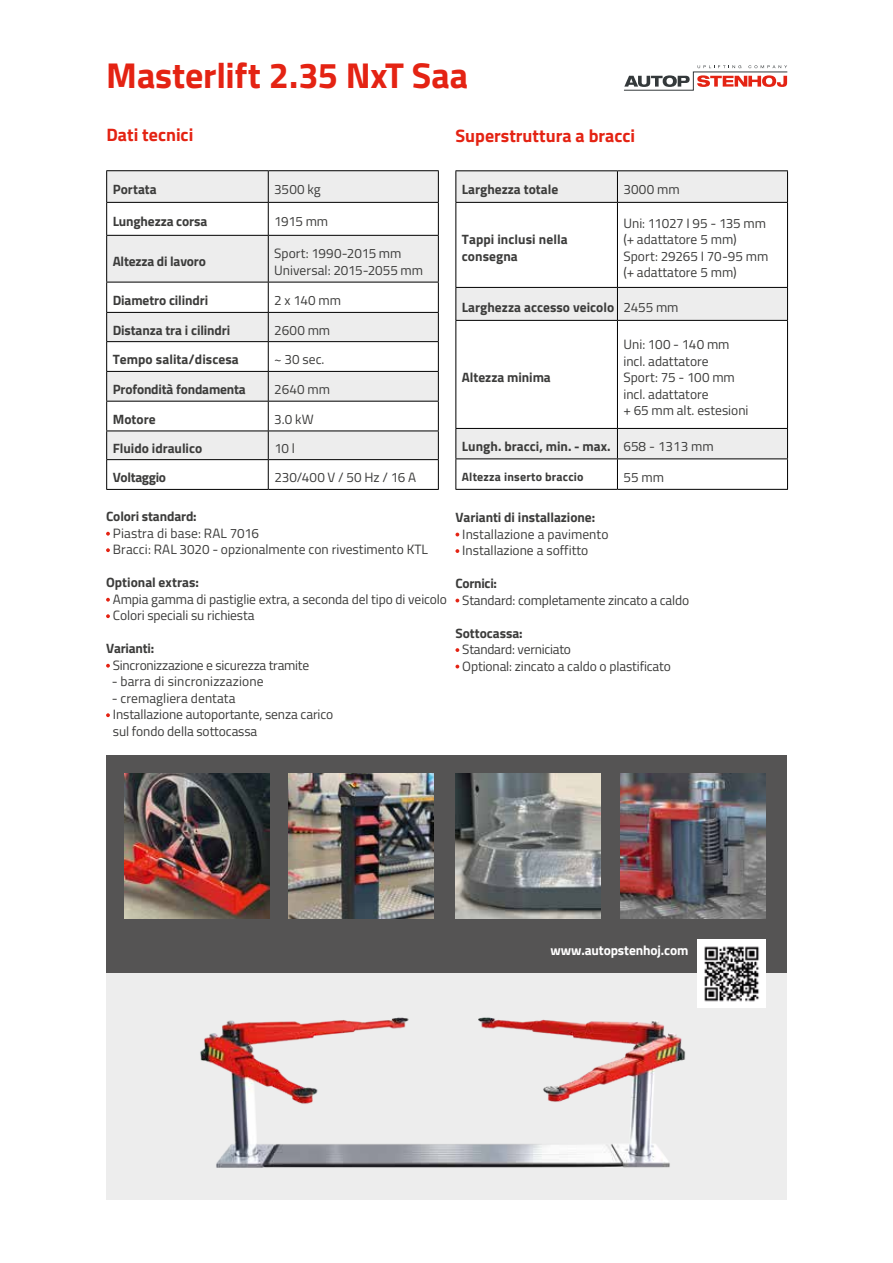
<style>
.page{position:relative;width:893px;height:1263px;background:#fff}
.page>*{position:absolute;margin:0;border:0;box-sizing:border-box;transform-origin:0 0}
.t1{font:700 36px "Titillium Web";letter-spacing:-.005em;color:#e42313}
.t2{font:700 18px "Titillium Web";color:#e42313}
.t3{font:13.5px/16.5px "Titillium Web";letter-spacing:-.005em;color:#3c3c3b}
.t4{font:700 13.5px/16.5px "Titillium Web";letter-spacing:-.005em;color:#3c3c3b}
.t5{font:700 13.5px "Titillium Web";letter-spacing:-.01em;color:#fff}
.t6{font:700 13.5px "Titillium Web";letter-spacing:-.025em;color:#3c3c3b}
.t7{font:700 12px "Titillium Web";letter-spacing:.015em;color:#3c3c3b}
.s1{font-weight:400}
</style>
<div class="page">
<div style="left:106px;top:755px;width:681px;height:219px;background:#555454"></div>
<div style="left:106px;top:973px;width:681px;height:226px;background:#ededed"></div>
<img style="left:125px;top:773px;width:144px;height:145px">
<img style="left:455px;top:773px;width:145px;height:145px">
<img style="left:289px;top:773px;width:144px;height:145px">
<img style="left:621px;top:773px;width:144px;height:145px">
<img style="left:200px;top:1017px;width:486px;height:151px">
<svg style="left:455px;top:533px;width:4px;height:3px"></svg>
<svg style="left:455px;top:549px;width:4px;height:4px"></svg>
<svg style="left:455px;top:599px;width:4px;height:3px"></svg>
<svg style="left:455px;top:648px;width:4px;height:4px"></svg>
<svg style="left:455px;top:665px;width:4px;height:3px"></svg>
<svg style="left:106px;top:532px;width:4px;height:4px"></svg>
<svg style="left:106px;top:548px;width:4px;height:4px"></svg>
<svg style="left:106px;top:598px;width:4px;height:4px"></svg>
<svg style="left:106px;top:614px;width:4px;height:4px"></svg>
<svg style="left:106px;top:664px;width:4px;height:4px"></svg>
<svg style="left:106px;top:713px;width:4px;height:4px"></svg>
<svg style="left:456px;top:171px;width:331px;height:257px"></svg>
<hr style="left:455px;top:170px;width:162px;height:1px;background:#000">
<hr style="left:455px;top:171px;width:1px;height:31px;background:#000">
<hr style="left:617px;top:170px;width:171px;height:1px;background:#000">
<hr style="left:617px;top:171px;width:1px;height:31px;background:#000">
<hr style="left:787px;top:171px;width:1px;height:31px;background:#000">
<hr style="left:455px;top:202px;width:162px;height:1px;background:#000">
<hr style="left:455px;top:203px;width:1px;height:84px;background:#000">
<hr style="left:617px;top:202px;width:171px;height:1px;background:#000">
<hr style="left:617px;top:203px;width:1px;height:84px;background:#000">
<hr style="left:787px;top:203px;width:1px;height:84px;background:#000">
<hr style="left:455px;top:287px;width:162px;height:1px;background:#000">
<hr style="left:455px;top:288px;width:1px;height:32px;background:#000">
<hr style="left:617px;top:287px;width:171px;height:1px;background:#000">
<hr style="left:617px;top:288px;width:1px;height:32px;background:#000">
<hr style="left:787px;top:288px;width:1px;height:32px;background:#000">
<hr style="left:455px;top:320px;width:162px;height:1px;background:#000">
<hr style="left:455px;top:321px;width:1px;height:107px;background:#000">
<hr style="left:617px;top:320px;width:171px;height:1px;background:#000">
<hr style="left:617px;top:321px;width:1px;height:107px;background:#000">
<hr style="left:787px;top:321px;width:1px;height:107px;background:#000">
<hr style="left:455px;top:428px;width:162px;height:1px;background:#000">
<hr style="left:617px;top:428px;width:171px;height:1px;background:#000">
<svg style="left:455px;top:429px;width:333px;height:60px"></svg>
<hr style="left:455px;top:458px;width:162px;height:1px;background:#000">
<hr style="left:455px;top:459px;width:1px;height:30px;background:#000">
<hr style="left:617px;top:458px;width:171px;height:1px;background:#000">
<hr style="left:617px;top:459px;width:1px;height:30px;background:#000">
<hr style="left:787px;top:459px;width:1px;height:30px;background:#000">
<hr style="left:455px;top:489px;width:162px;height:1px;background:#000">
<hr style="left:617px;top:489px;width:171px;height:1px;background:#000">
<svg style="left:107px;top:171px;width:331px;height:288px;fill:#ededed"></svg>
<hr style="left:268px;top:171px;width:1px;height:31px;background:#000">
<hr style="left:268px;top:203px;width:1px;height:32px;background:#000">
<hr style="left:268px;top:236px;width:1px;height:46px;background:#000">
<hr style="left:268px;top:282px;width:1px;height:30px;background:#000">
<svg style="left:268px;top:313px;width:1px;height:88px"></svg>
<hr style="left:268px;top:401px;width:1px;height:30px;background:#000">
<svg style="left:268px;top:432px;width:1px;height:57px"></svg>
<hr style="left:106px;top:170px;width:162px;height:1px;background:#000">
<hr style="left:106px;top:171px;width:1px;height:31px;background:#000">
<hr style="left:268px;top:170px;width:171px;height:1px;background:#000">
<hr style="left:438px;top:171px;width:1px;height:31px;background:#000">
<hr style="left:106px;top:202px;width:162px;height:1px;background:#000">
<hr style="left:106px;top:203px;width:1px;height:32px;background:#000">
<hr style="left:268px;top:202px;width:171px;height:1px;background:#000">
<hr style="left:438px;top:203px;width:1px;height:32px;background:#000">
<hr style="left:106px;top:235px;width:162px;height:1px;background:#000">
<hr style="left:106px;top:236px;width:1px;height:46px;background:#000">
<hr style="left:268px;top:235px;width:171px;height:1px;background:#000">
<hr style="left:438px;top:236px;width:1px;height:46px;background:#000">
<hr style="left:106px;top:282px;width:162px;height:1px;background:#000">
<hr style="left:106px;top:282px;width:1px;height:30px;background:#000">
<hr style="left:268px;top:282px;width:171px;height:1px;background:#000">
<hr style="left:438px;top:282px;width:1px;height:30px;background:#000">
<hr style="left:106px;top:312px;width:162px;height:1px;background:#000">
<hr style="left:268px;top:312px;width:171px;height:1px;background:#000">
<hr style="left:106px;top:341px;width:162px;height:1px;background:#000">
<hr style="left:268px;top:341px;width:171px;height:1px;background:#000">
<hr style="left:106px;top:371px;width:162px;height:1px;background:#000">
<svg style="left:106px;top:313px;width:1px;height:88px"></svg>
<hr style="left:268px;top:371px;width:171px;height:1px;background:#000">
<svg style="left:438px;top:313px;width:1px;height:88px"></svg>
<hr style="left:106px;top:401px;width:162px;height:1px;background:#000">
<hr style="left:106px;top:401px;width:1px;height:30px;background:#000">
<hr style="left:268px;top:401px;width:171px;height:1px;background:#000">
<hr style="left:438px;top:401px;width:1px;height:30px;background:#000">
<hr style="left:106px;top:431px;width:162px;height:1px;background:#000">
<hr style="left:268px;top:431px;width:171px;height:1px;background:#000">
<hr style="left:106px;top:459px;width:162px;height:1px;background:#000">
<svg style="left:106px;top:431px;width:1px;height:58px"></svg>
<hr style="left:268px;top:459px;width:171px;height:1px;background:#000">
<svg style="left:438px;top:431px;width:1px;height:58px"></svg>
<hr style="left:106px;top:489px;width:162px;height:1px;background:#000">
<hr style="left:268px;top:489px;width:171px;height:1px;background:#000">
<img style="left:697px;top:940px;width:68px;height:68px">
<svg style="left:624px;top:65px;width:164px;height:26px"></svg>
<h1 class="t1" style="left:106px;top:48px;width:364px">Masterlift 2.35 NxT Saa</h1>
<h2 class="t2" style="left:106px;top:121px;width:88px">Dati tecnici</h2>
<h2 class="t2" style="left:455px;top:122px;width:181px">Superstruttura a bracci</h2>
<p class="t4" style="left:113px;top:181px;width:46px">Portata</p>
<p class="t3" style="left:274px;top:181px;width:48px">3500 kg</p>
<p class="t4" style="left:113px;top:213px;width:96px">Lunghezza corsa</p>
<p class="t3" style="left:274px;top:213px;width:55px">1915 mm</p>
<p class="t4" style="left:113px;top:253px;width:95px">Altezza di lavoro</p>
<p class="t3" style="left:274px;top:244px;width:150px">Sport: 1990-2015 mm<br>Universal: 2015-2055 mm</p>
<p class="t4" style="left:113px;top:291px;width:97px">Diametro cilindri</p>
<p class="t3" style="left:274px;top:291px;width:68px">2 x 140 mm</p>
<p class="t4" style="left:113px;top:321px;width:119px">Distanza tra i cilindri</p>
<p class="t3" style="left:274px;top:321px;width:57px">2600 mm</p>
<p class="t4" style="left:113px;top:350px;width:128px">Tempo salita/discesa</p>
<p class="t3" style="left:274px;top:350px;width:52px">~ 30 sec.</p>
<p class="t4" style="left:113px;top:380px;width:135px">Profondità fondamenta</p>
<p class="t3" style="left:274px;top:380px;width:57px">2640 mm</p>
<p class="t4" style="left:113px;top:410px;width:44px">Motore</p>
<p class="t3" style="left:274px;top:410px;width:41px">3.0 kW</p>
<p class="t4" style="left:113px;top:439px;width:91px">Fluido idraulico</p>
<p class="t3" style="left:274px;top:439px;width:22px">10 l</p>
<p class="t6" style="left:113px;top:467px;width:55px">Voltaggio</p>
<p class="t3" style="left:274px;top:468px;width:143px">230/400 V / 50 Hz / 16 A</p>
<p class="t4" style="left:462px;top:181px;width:98px">Larghezza totale</p>
<p class="t3" style="left:623px;top:181px;width:58px">3000 mm</p>
<p class="t4" style="left:462px;top:231px;width:107px">Tappi inclusi nella consegna</p>
<p class="t3" style="left:623px;top:214px;width:146px">Uni: 11027 I 95 - 135 mm (+ adattatore 5 mm)<br>Sport: 29265 I 70-95 mm (+ adattatore 5 mm)</p>
<p class="t4" style="left:462px;top:298px;width:218px">Larghezza accesso veicolo <span class="s1">2455 mm</span></p>
<p class="t3" style="left:623px;top:335px;width:127px">Uni: 100 - 140 mm incl. adattatore<br>Sport: 75 - 100 mm incl. adattatore<br>+ 65 mm alt. estesioni</p>
<p class="t4" style="left:462px;top:438px;width:253px">Lungh. bracci, min. - max. <span class="s1">658 - 1313 mm</span></p>
<p class="t7" style="left:462px;top:467px;width:123px">Altezza inserto braccio</p>
<p class="t3" style="left:623px;top:468px;width:42px">55 mm</p>
<p class="t4" style="left:462px;top:368px;width:90px">Altezza minima</p>
<p class="t4" style="left:106px;top:508px;width:92px">Colori standard:</p>
<p class="t3" style="left:113px;top:524px;width:317px">Piastra di base: RAL 7016<br>Bracci: RAL 3020 - opzionalmente con rivestimento KTL</p>
<p class="t4" style="left:106px;top:574px;width:94px">Optional extras:</p>
<p class="t3" style="left:113px;top:590px;width:336px">Ampia gamma di pastiglie extra, a seconda del tipo di veicolo<br>Colori speciali su richiesta</p>
<p class="t4" style="left:106px;top:640px;width:50px">Varianti:</p>
<p class="t3" style="left:113px;top:656px;width:198px">Sincronizzazione e sicurezza tramite</p>
<p class="t3" style="left:112px;top:673px;width:153px">- barra di sincronizzazione</p>
<p class="t3" style="left:112px;top:689px;width:223px">- cremagliera dentata<br>Installazione autoportante, senza carico sul fondo della sottocassa</p>
<p class="t4" style="left:455px;top:508px;width:141px">Varianti di installazione:</p>
<p class="t3" style="left:462px;top:525px;width:148px">Installazione a pavimento<br>Installazione a soffitto</p>
<p class="t4" style="left:455px;top:574px;width:43px">Cornici:</p>
<p class="t3" style="left:462px;top:591px;width:228px">Standard: completamente zincato a caldo</p>
<p class="t4" style="left:455px;top:624px;width:69px">Sottocassa:</p>
<p class="t3" style="left:462px;top:641px;width:210px">Standard: verniciato<br>Optional: zincato a caldo o plastificato</p>
<p class="t5" style="left:550px;top:940px;width:139px">www.autopstenhoj.com</p>
</div>
